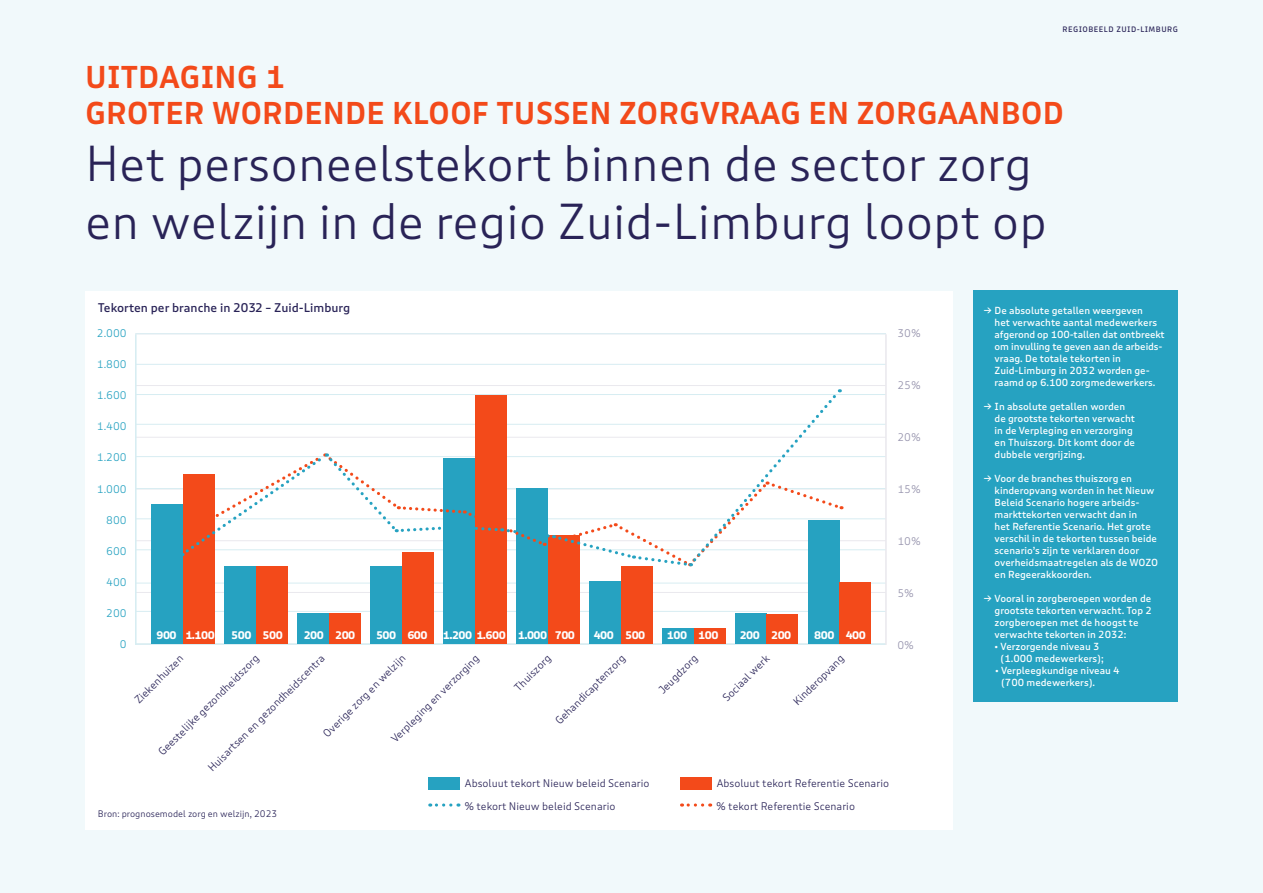
<style>
.page{position:relative;width:1263px;height:893px;background:#f1f9fb}
.page>*{position:absolute;margin:0;border:0;box-sizing:border-box;transform-origin:0 0}
.t1{font:300 48px/57.6px "Puffin";color:#292357}
.t2{font:600 30px/36px "Puffin";color:#f34a1a}
.t3{font:500 12px "Puffin";color:#292357}
.t4{font:300 10.5px/22.5px "Puffin";color:#292357}
.t5{font:700 10.5px "Puffin";letter-spacing:-.05em;color:#fff}
.t6{font:300 10.5px "Puffin";color:#26a2c1}
.t7{font:300 10.5px "Puffin";color:#9491ab}
.t8{font:500 9.75px/12px "Puffin";color:#fff}
.t9{font:300 9px "Puffin";color:#292357}
.t10{font:500 7.5px "Puffin";letter-spacing:.06em;color:#292357}
</style>
<div class="page">
<div style="left:85px;top:291px;width:868px;height:538px;background:#fff"></div>
<hr style="left:135px;top:385px;width:751px;height:1px;background:#eae9ee">
<hr style="left:135px;top:437px;width:751px;height:1px;background:#eae9ee">
<hr style="left:135px;top:489px;width:751px;height:1px;background:#eae9ee">
<hr style="left:135px;top:540px;width:751px;height:1px;background:#eae9ee">
<hr style="left:135px;top:592px;width:751px;height:1px;background:#eae9ee">
<hr style="left:135px;top:424px;width:751px;height:1px;background:#d7edf2">
<hr style="left:135px;top:394px;width:751px;height:1px;background:#d7edf2">
<hr style="left:135px;top:364px;width:751px;height:1px;background:#d7edf2">
<hr style="left:135px;top:333px;width:751px;height:1px;background:#d7edf2">
<hr style="left:135px;top:488px;width:751px;height:1px;background:#d7edf2">
<hr style="left:135px;top:456px;width:751px;height:1px;background:#d7edf2">
<hr style="left:135px;top:549px;width:751px;height:1px;background:#d7edf2">
<hr style="left:135px;top:518px;width:751px;height:1px;background:#d7edf2">
<hr style="left:135px;top:583px;width:751px;height:1px;background:#d7edf2">
<hr style="left:135px;top:611px;width:751px;height:1px;background:#d7edf2">
<hr style="left:135px;top:643px;width:751px;height:2px;background:#d7edf2">
<hr style="left:135px;top:334px;width:2px;height:311px;background:#d7edf2">
<div style="left:974px;top:291px;width:204px;height:411px;background:#26a2c1"></div>
<div style="left:428px;top:777px;width:32px;height:13px;background:#26a2c1"></div>
<svg style="left:430px;top:803px;width:21px;height:4px"></svg>
<div style="left:151px;top:504px;width:32px;height:139px;background:#26a2c1"></div>
<div style="left:183px;top:474px;width:32px;height:169px;background:#f34a1a"></div>
<div style="left:224px;top:566px;width:32px;height:77px;background:#26a2c1"></div>
<div style="left:256px;top:566px;width:32px;height:77px;background:#f34a1a"></div>
<div style="left:297px;top:613px;width:32px;height:30px;background:#26a2c1"></div>
<div style="left:329px;top:613px;width:32px;height:30px;background:#f34a1a"></div>
<div style="left:370px;top:566px;width:32px;height:77px;background:#26a2c1"></div>
<div style="left:402px;top:551px;width:32px;height:92px;background:#f34a1a"></div>
<div style="left:443px;top:458px;width:32px;height:185px;background:#26a2c1"></div>
<div style="left:475px;top:395px;width:32px;height:248px;background:#f34a1a"></div>
<div style="left:516px;top:488px;width:32px;height:155px;background:#26a2c1"></div>
<div style="left:548px;top:535px;width:32px;height:108px;background:#f34a1a"></div>
<div style="left:589px;top:581px;width:32px;height:62px;background:#26a2c1"></div>
<div style="left:621px;top:566px;width:32px;height:77px;background:#f34a1a"></div>
<div style="left:662px;top:628px;width:32px;height:15px;background:#26a2c1"></div>
<div style="left:694px;top:628px;width:31px;height:15px;background:#f34a1a"></div>
<div style="left:735px;top:613px;width:31px;height:30px;background:#26a2c1"></div>
<div style="left:766px;top:614px;width:32px;height:29px;background:#f34a1a"></div>
<div style="left:807px;top:520px;width:32px;height:123px;background:#26a2c1"></div>
<div style="left:839px;top:582px;width:32px;height:61px;background:#f34a1a"></div>
<hr style="left:885px;top:334px;width:2px;height:311px;background:#eae9ee">
<svg style="left:182px;top:389px;width:660px;height:179px"></svg>
<div style="left:680px;top:777px;width:32px;height:13px;background:#f34a1a"></div>
<svg style="left:681px;top:803px;width:22px;height:4px"></svg>
<p class="t10" style="left:1062px;top:24px;width:117px">REGIOBEELD ZUID-LIMBURG</p>
<h2 class="t2" style="left:85px;top:60px;width:981px">UITDAGING 1<br>GROTER WORDENDE KLOOF TUSSEN ZORGVRAAG EN ZORGAANBOD</h2>
<h1 class="t1" style="left:85px;top:137px;width:963px">Het personeelstekort binnen de sector zorg en welzijn in de regio Zuid-Limburg loopt op</h1>
<p class="t3" style="left:98px;top:301px;width:254px">Tekorten per branche in 2032 – Zuid-Limburg</p>
<p class="t6" style="left:97px;top:327px;width:31px">2.000</p>
<p class="t6" style="left:97px;top:358px;width:31px">1.800</p>
<p class="t6" style="left:97px;top:389px;width:31px">1.600</p>
<p class="t6" style="left:97px;top:420px;width:31px">1.400</p>
<p class="t6" style="left:97px;top:451px;width:31px">1.200</p>
<p class="t6" style="left:97px;top:483px;width:31px">1.000</p>
<p class="t6" style="left:106px;top:514px;width:22px">800</p>
<p class="t6" style="left:106px;top:545px;width:22px">600</p>
<p class="t6" style="left:106px;top:576px;width:22px">400</p>
<p class="t6" style="left:106px;top:607px;width:22px">200</p>
<p class="t6" style="left:120px;top:639px;width:8px">0</p>
<p class="t5" style="left:156px;top:628px;width:60px">900 1.100</p>
<p class="t5" style="left:231px;top:628px;width:53px">500 500</p>
<p class="t5" style="left:304px;top:628px;width:53px">200 200</p>
<p class="t5" style="left:376px;top:628px;width:53px">500 600</p>
<p class="t5" style="left:443px;top:628px;width:134px">1.200 1.600 1.000 700</p>
<p class="t5" style="left:594px;top:628px;width:53px">400 500</p>
<p class="t5" style="left:667px;top:628px;width:53px">100 100</p>
<p class="t5" style="left:740px;top:628px;width:53px">200 200</p>
<p class="t5" style="left:814px;top:628px;width:53px">800 400</p>
<p class="t4" style="left:385px;top:733px;width:120px;rotate:-45deg">Verpleging en verzorging</p>
<p class="t4" style="left:508px;top:682px;width:48px;rotate:-45deg">Thuiszorg</p>
<p class="t4" style="left:549px;top:715px;width:95px;rotate:-45deg">Gehandicaptenzorg</p>
<p class="t4" style="left:653px;top:684px;width:51px;rotate:-45deg">Jeugdzorg</p>
<p class="t4" style="left:717px;top:692px;width:63px;rotate:-45deg">Sociaal werk</p>
<p class="t4" style="left:787px;top:696px;width:68px;rotate:-45deg">Kinderopvang</p>
<p class="t4" style="left:129px;top:694px;width:65px;rotate:-45deg">Ziekenhuizen</p>
<p class="t4" style="left:317px;top:727px;width:113px;rotate:-45deg">Overige zorg en welzijn</p>
<p class="t4" style="left:202px;top:762px;width:161px;rotate:-45deg">Huisartsen en gezondheidscentra</p>
<p class="t4" style="left:152px;top:746px;width:139px;rotate:-45deg">Geestelijke gezondheidszorg</p>
<p class="t9" style="left:98px;top:809px;width:181px">Bron: prognosemodel zorg en welzijn, 2023</p>
<p class="t4" style="left:464px;top:772px;width:187px">Absoluut tekort Nieuw beleid Scenario % tekort Nieuw beleid Scenario</p>
<p class="t4" style="left:716px;top:772px;width:174px">Absoluut tekort Referentie Scenario % tekort Referentie Scenario</p>
<p class="t7" style="left:897px;top:327px;width:25px">30%</p>
<p class="t7" style="left:897px;top:379px;width:25px">25%</p>
<p class="t7" style="left:897px;top:431px;width:25px">20%</p>
<p class="t7" style="left:897px;top:483px;width:25px">15%</p>
<p class="t7" style="left:897px;top:535px;width:25px">10%</p>
<p class="t7" style="left:897px;top:587px;width:18px">5%</p>
<p class="t7" style="left:897px;top:639px;width:18px">0%</p>
<p class="t8" style="left:994px;top:305px;width:172px;text-indent:-11px">→ De absolute getallen weergeven<br>het verwachte aantal medewerkers afgerond op 100-tallen dat ontbreekt om invulling te geven aan de arbeids&shy;vraag. De totale tekorten in Zuid-Limburg in 2032 worden ge&shy;raamd op 6.100 zorgmedewerkers.</p>
<p class="t8" style="left:994px;top:401px;width:142px;text-indent:-11px">→ In absolute getallen worden de grootste tekorten verwacht in de Verpleging en verzorging en Thuiszorg. Dit komt door de dubbele vergrijzing.</p>
<p class="t8" style="left:994px;top:473px;width:165px;text-indent:-11px">→ Voor de branches thuiszorg en kinderopvang worden in het Nieuw<br>Beleid Scenario hogere arbeids&shy;markttekorten verwacht dan in<br>het Referentie Scenario. Het grote verschil in de tekorten tussen beide scenario’s zijn te verklaren door overheidsmaatregelen als de WOZO en Regeerakkoorden.</p>
<p class="t8" style="left:994px;top:593px;width:159px;text-indent:-11px">→ Vooral in zorgberoepen worden de grootste tekorten verwacht. Top 2 zorgberoepen met de hoogst te verwachte tekorten in 2032:</p>
<p class="t8" style="left:1000px;top:641px;width:105px;text-indent:-6px">• Verzorgende niveau 3 (1.000 medewerkers);</p>
<p class="t8" style="left:1001px;top:665px;width:120px;text-indent:-6px">• Verpleegkundige niveau 4 (700 medewerkers).</p>
</div>
